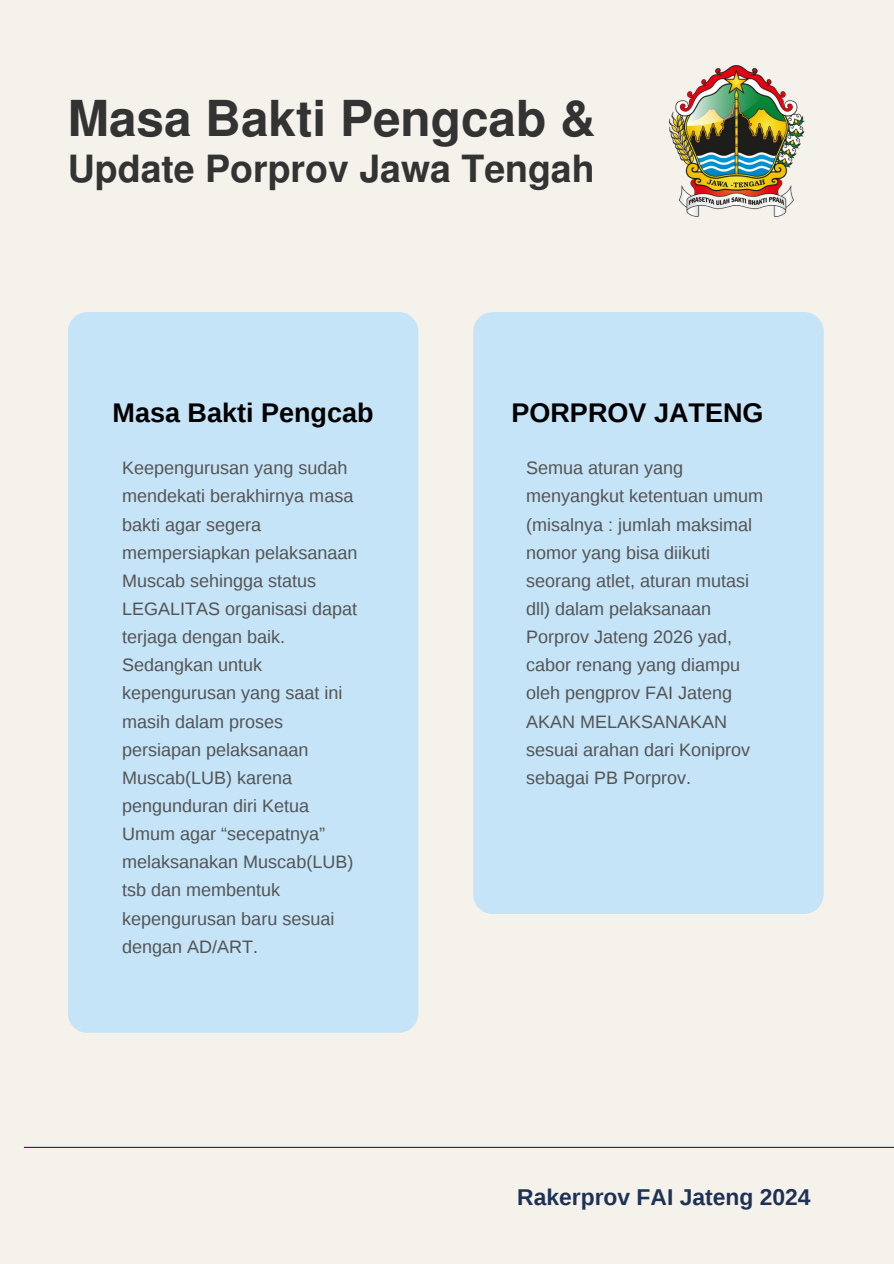
<style>
.page{position:relative;width:894px;height:1264px;background:#fff}
.page>*{position:absolute;margin:0;border:0;box-sizing:border-box;transform-origin:0 0}
.t1{font:700 49.5px "Ouhod";color:#333}
.t2{font:700 37.5px "Ouhod";color:#333}
.t3{font:700 27px "Liberation Sans";color:#000}
.t4{font:700 22.8px "Liberation Sans";color:#1e3256}
.t5{font:18px/28.2px "Liberation Sans";color:#545454}
</style>
<div class="page">
<div style="left:0;top:0;width:893px;height:1263px;background:#f5f2eb"></div>
<div style="left:68px;top:312px;width:350px;height:720px;background:#c5e4f8;border-radius:20px"></div>
<div style="left:473px;top:312px;width:350px;height:602px;background:#c5e4f8;border-radius:20px"></div>
<img style="left:669px;top:65px;width:135px;height:151px">
<hr style="left:24px;top:1146px;width:869px;height:1px;background:#073544">
<p class="t1" style="left:68px;top:78px;width:529px">Masa Bakti Pengcab &amp;</p>
<p class="t2" style="left:68px;top:138px;width:528px">Update Porprov Jawa Tengah</p>
<h1 class="t3" style="left:112px;top:398px;width:262px">Masa Bakti Pengcab</h1>
<p class="t5" style="left:122px;top:454px;width:237px">Keepengurusan yang sudah mendekati berakhirnya masa bakti agar segera mempersiapkan pelaksanaan<br>Muscab sehingga status<br>LEGALITAS organisasi dapat terjaga dengan baik.<br>Sedangkan untuk kepengurusan yang saat ini masih dalam proses persiapan pelaksanaan<br>Muscab(LUB) karena pengunduran diri Ketua<br>Umum agar “secepatnya” melaksanakan Muscab(LUB) tsb dan membentuk kepengurusan baru sesuai dengan AD/ART.</p>
<h3 class="t3" style="left:511px;top:398px;width:253px">PORPROV JATENG</h3>
<p class="t5" style="left:526px;top:454px;width:239px">Semua aturan yang menyangkut ketentuan umum (misalnya : jumlah maksimal nomor yang bisa diikuti seorang atlet, aturan mutasi dll) dalam pelaksanaan<br>Porprov Jateng 2026 yad, cabor renang yang diampu oleh pengprov FAI Jateng<br>AKAN MELAKSANAKAN sesuai arahan dari Koniprov sebagai PB Porprov.</p>
<h2 class="t4" style="left:517px;top:1184px;width:295px">Rakerprov FAI Jateng 2024</h2>
</div>
